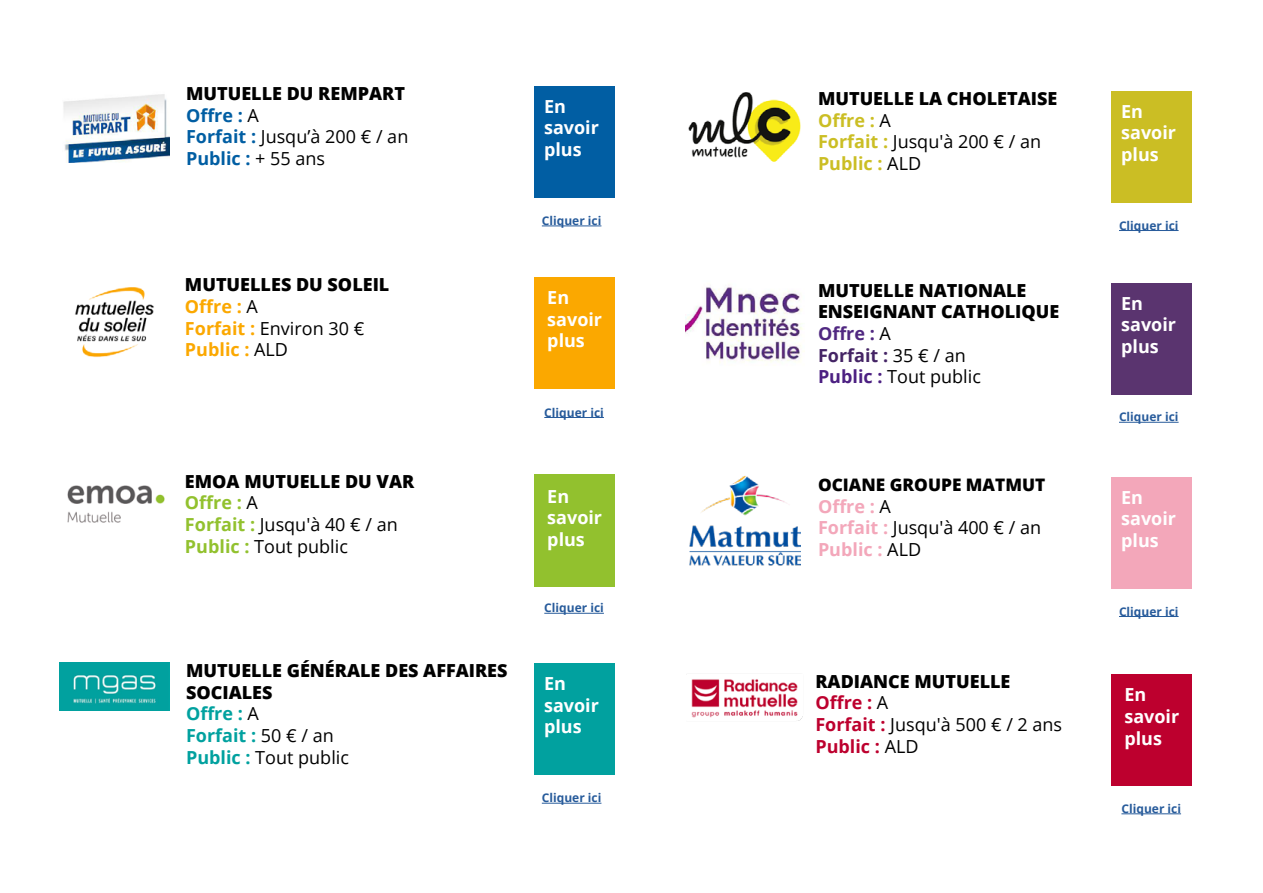
<style>
.page{position:relative;width:1263px;height:893px;background:#fff}
.page>*{position:absolute;margin:0;border:0;box-sizing:border-box;transform-origin:0 0}
.t1{font:800 18px/21.6px "Open Sans";color:#000}
.t2{font:700 18px/21.6px "Open Sans";color:#fff}
.t3{font:18px/21.6px "Open Sans";color:#000}
.t4{font:700 18px/21.6px "Open Sans";color:#015ea3}
.t5{font:700 18px/21.6px "Open Sans";color:#cbbe24}
.t6{font:700 18px/21.6px "Open Sans";color:#bd002e}
.t7{font:700 18px/21.6px "Open Sans";color:#fba800}
.t8{font:700 18px/21.6px "Open Sans";color:#f3a7ba}
.t9{font:800 17.25px "Open Sans";color:#000}
.t10{font:700 12px "Open Sans";color:#275b9b}
.s1{font-weight:800;color:#000}
.s2{font-weight:400;color:#000}
.s3{font-weight:800}
.s4{font-weight:700;color:#92c12e}
.s5{font-weight:700;color:#01a19f}
.s6{font-weight:400}
.s7{font-weight:700;color:#502881}
.s8{font-weight:700;color:#442465}
.s9{font-weight:700;color:#4c2082}
</style>
<div class="page">
<div style="left:534px;top:663px;width:80px;height:112px;background:#01a19f"></div>
<div style="left:534px;top:86px;width:80px;height:112px;background:#015ea3"></div>
<img style="left:59px;top:663px;width:111px;height:47px">
<img style="left:63px;top:94px;width:107px;height:69px">
<hr style="left:542px;top:803px;width:59px;height:1px;background:#275b9b">
<hr style="left:542px;top:226px;width:59px;height:1px;background:#275b9b">
<div style="left:534px;top:474px;width:80px;height:112px;background:#92c12e"></div>
<img style="left:67px;top:485px;width:98px;height:38px">
<hr style="left:544px;top:613px;width:60px;height:1px;background:#275b9b">
<img style="left:75px;top:287px;width:79px;height:70px">
<div style="left:534px;top:277px;width:80px;height:112px;background:#fba800"></div>
<hr style="left:544px;top:417px;width:60px;height:1px;background:#275b9b">
<img style="left:688px;top:92px;width:113px;height:70px">
<img style="left:686px;top:286px;width:118px;height:77px">
<img style="left:690px;top:476px;width:110px;height:90px">
<div style="left:1111px;top:91px;width:81px;height:112px;background:#cbbe24"></div>
<div style="left:1111px;top:283px;width:81px;height:111px;background:#5a346f"></div>
<div style="left:1111px;top:477px;width:81px;height:112px;background:#f3a7ba"></div>
<hr style="left:1119px;top:230px;width:59px;height:1px;background:#275b9b">
<hr style="left:1119px;top:422px;width:59px;height:1px;background:#275b9b">
<hr style="left:1119px;top:616px;width:59px;height:1px;background:#275b9b">
<img style="left:691px;top:679px;width:112px;height:42px">
<div style="left:1111px;top:675px;width:81px;height:111px;background:#bd002e"></div>
<hr style="left:1121px;top:813px;width:60px;height:1px;background:#275b9b">
<p class="t4" style="left:186px;top:82px;width:224px"><span class="s1">MUTUELLE DU REMPART<br></span>Offre : <span class="s2">A<br></span>Forfait : <span class="s2">Jusqu’à 200 € / an<br></span>Public : <span class="s2">+ 55 ans</span></p>
<p class="t7" style="left:185px;top:274px;width:206px"><span class="s1">MUTUELLES DU SOLEIL<br></span>Offre : <span class="s2">A<br></span>Forfait : <span class="s2">Environ 30 €<br></span>Public : <span class="s2">ALD</span></p>
<p class="t3" style="left:185px;top:470px;width:231px"><span class="s3">EMOA MUTUELLE DU VAR<br></span><span class="s4">Offre :</span> A<br><span class="s4">Forfait :</span> Jusqu'à 40 € / an<br><span class="s4">Public :</span> Tout public</p>
<p class="t1" style="left:186px;top:659px;width:323px">MUTUELLE GÉNÉRALE DES AFFAIRES<br>SOCIALES<br><span class="s5">Offre :</span> <span class="s6">A<br></span><span class="s5">Forfait :</span> <span class="s6">50 € / an<br></span><span class="s5">Public :</span> <span class="s6">Tout public</span></p>
<p class="t2" style="left:544px;top:95px;width:56px">En savoir plus</p>
<p class="t10" style="left:542px;top:212px;width:61px">Cliquer ici</p>
<p class="t2" style="left:547px;top:286px;width:56px">En savoir plus</p>
<p class="t10" style="left:544px;top:404px;width:61px">Cliquer ici</p>
<p class="t2" style="left:547px;top:485px;width:56px">En savoir plus</p>
<p class="t10" style="left:544px;top:599px;width:61px">Cliquer ici</p>
<p class="t2" style="left:544px;top:672px;width:56px">En savoir plus</p>
<p class="t10" style="left:542px;top:789px;width:61px">Cliquer ici</p>
<p class="t5" style="left:818px;top:87px;width:241px"><span class="s1">MUTUELLE LA CHOLETAISE<br></span>Offre : <span class="s2">A<br></span>Forfait : <span class="s2">Jusqu'à 200 € / an<br></span>Public : <span class="s2">ALD</span></p>
<p class="t1" style="left:818px;top:278px;width:243px">MUTUELLE NATIONALE<br>ENSEIGNANT CATHOLIQUE<br><span class="s7">Offre :</span> <span class="s6">A<br></span><span class="s8">Forfait :</span> <span class="s6">35 € / an<br></span><span class="s9">Public :</span> <span class="s6">Tout public</span></p>
<p class="t9" style="left:818px;top:472px;width:229px">OCIANE GROUPE MATMUT</p>
<p class="t8" style="left:818px;top:495px;width:225px">Offre : <span class="s2">A<br></span>Forfait : <span class="s2">Jusqu'à 400 € / an<br></span>Public : <span class="s2">ALD</span></p>
<p class="t6" style="left:815px;top:670px;width:248px"><span class="s1">RADIANCE MUTUELLE<br></span>Offre : <span class="s2">A<br></span>Forfait : <span class="s2">Jusqu'à 500 € / 2 ans<br></span>Public : <span class="s2">ALD</span></p>
<p class="t2" style="left:1121px;top:100px;width:56px">En savoir plus</p>
<p class="t10" style="left:1119px;top:217px;width:61px">Cliquer ici</p>
<p class="t2" style="left:1121px;top:292px;width:56px">En savoir plus</p>
<p class="t10" style="left:1119px;top:409px;width:61px">Cliquer ici</p>
<p class="t2" style="left:1121px;top:486px;width:56px">En savoir plus</p>
<p class="t10" style="left:1119px;top:603px;width:61px">Cliquer ici</p>
<p class="t2" style="left:1124px;top:683px;width:56px">En savoir plus</p>
<p class="t10" style="left:1121px;top:800px;width:61px">Cliquer ici</p>
</div>
